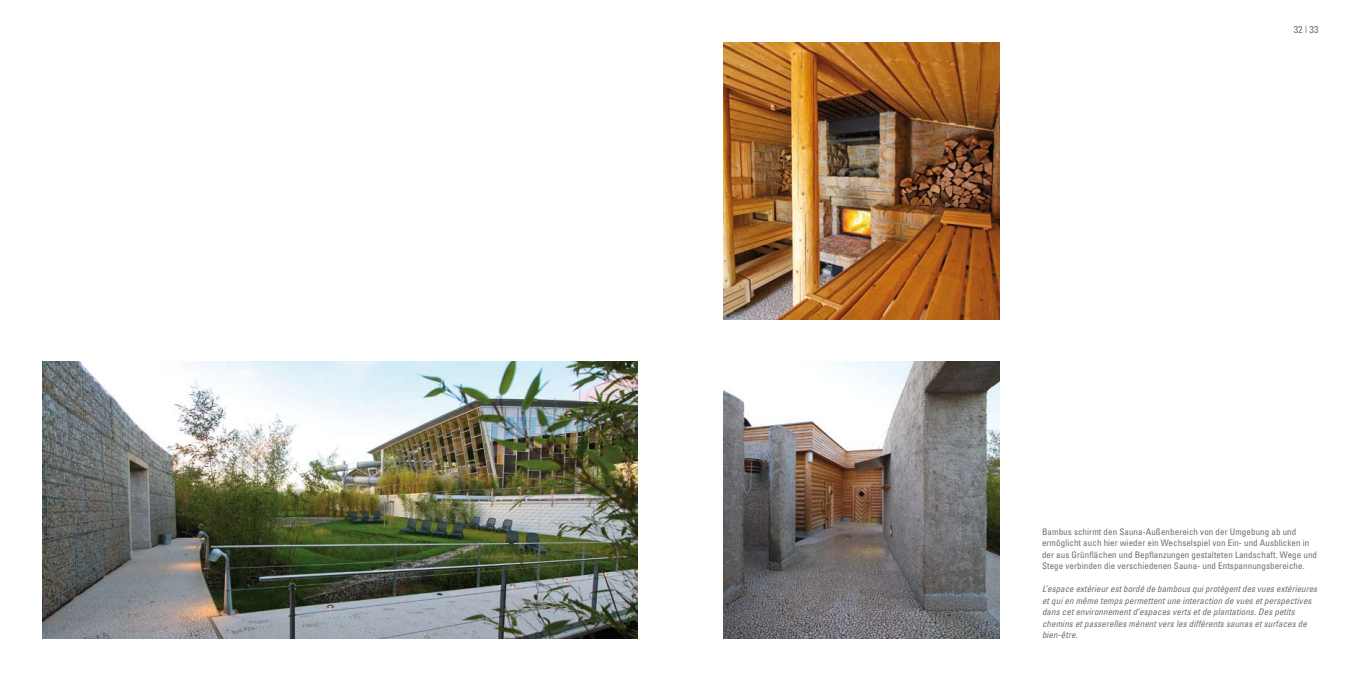
<style>
.page{position:relative;width:1361px;height:681px;background:#fff}
.page>*{position:absolute;margin:0;border:0;box-sizing:border-box;transform-origin:0 0}
.t1{font:condensed 10px "Univers";color:#6c6f72}
.t2{font:italic condensed 9px/11.5px "Univers";letter-spacing:.01em;color:#6c6f72}
.t3{font:condensed 9px/11.5px "Univers";letter-spacing:.01em;color:#6c6f72}
</style>
<div class="page">
<img style="left:723px;top:43px;width:276px;height:276px">
<img style="left:43px;top:361px;width:595px;height:277px">
<img style="left:723px;top:361px;width:276px;height:277px">
<p class="t1" style="left:1293px;top:23px;width:26px">32 | 33</p>
<p class="t3" style="left:1042px;top:525px;width:277px">Bambus schirmt den Sauna-Außenbereich von der Umgebung ab und ermöglicht auch hier wieder ein Wechselspiel von Ein- und Ausblicken in der aus Grünflächen und Bepflanzungen gestalteten Landschaft. Wege und Stege verbinden die verschiedenen Sauna- und Entspannungsbereiche.</p>
<p class="t2" style="left:1042px;top:583px;width:277px">L’espace extérieur est bordé de bambous qui protègent des vues extérieures et qui en même temps permettent une interaction de vues et perspectives dans cet environnement d’espaces verts et de plantations. Des petits chemins et passerelles mènent vers les différents saunas et surfaces de bien-être.</p>
</div>
